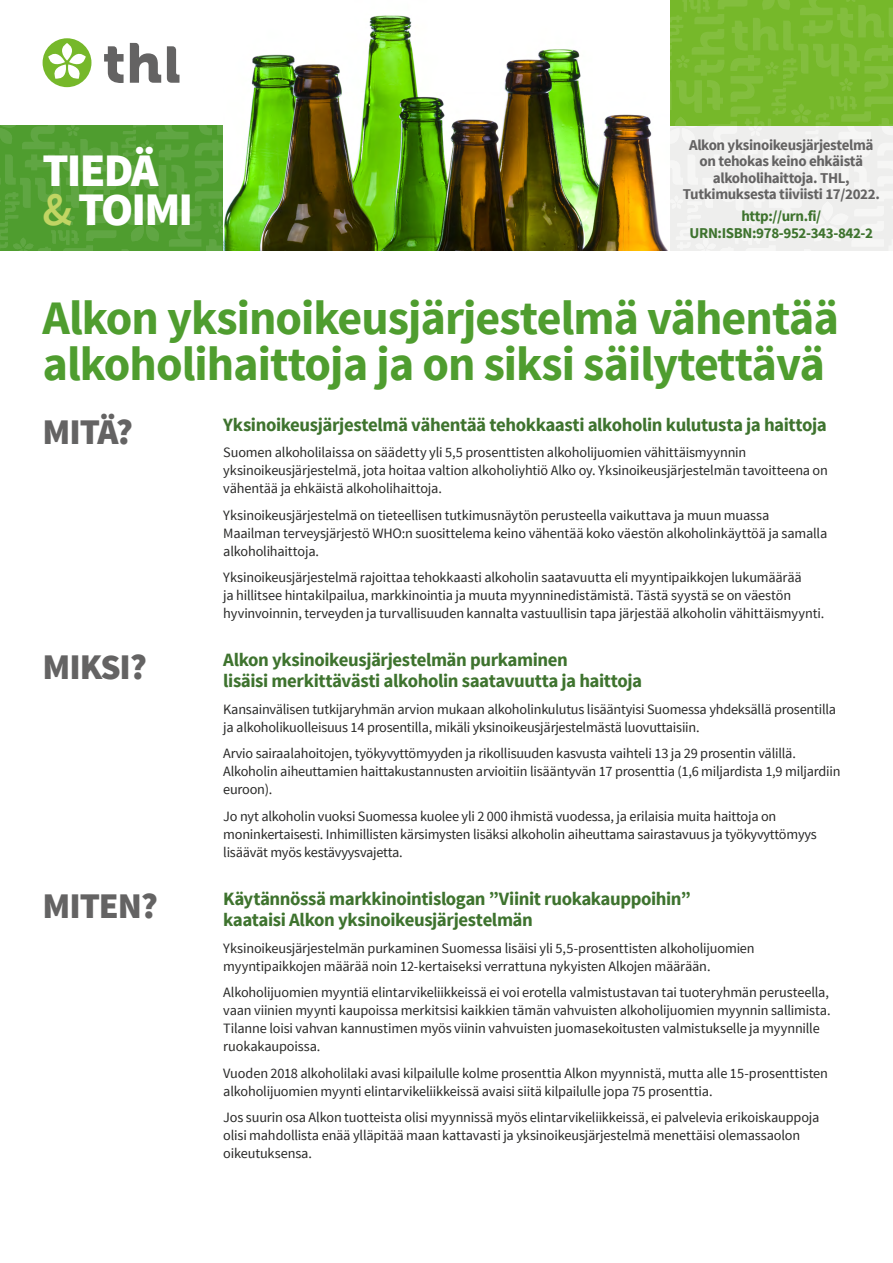
<style>
.page{position:relative;width:893px;height:1263px;background:#fff}
.page>*{position:absolute;margin:0;border:0;box-sizing:border-box;transform-origin:0 0}
.OTSIKKO_1_-_tummanvi{font:700 48px/46.5px "Source Sans Pro";letter-spacing:-.02em;color:#4f9d2f}
.t1{font:900 46.5px/39px "Source Sans Pro";letter-spacing:-.04em;color:#fff}
.KYSYMYS{font:900 36px "Source Sans Pro";letter-spacing:-.03em;color:#646363}
.OTSIKKO_2_-_tummanvi{font:700 18.75px/21px "Source Sans Pro";letter-spacing:-.02em;color:#3e732e}
.t2{font:700 15px/16.5px "Source Sans Pro";letter-spacing:-.025em;color:#646363;text-align:center}
.t3{font:700 15px/16.5px "Source Sans Pro";letter-spacing:-.025em;color:#3e732e;text-align:center}
.LEIPÄTEKSTI{font:14.25px/18px "Source Sans Pro";letter-spacing:-.015em;color:#282827}
.s1{font-weight:600;color:#c1d563}
</style>
<div class="page">
<svg style="left:104px;top:43px;width:75px;height:40px"></svg>
<div style="left:43px;top:38px;width:48px;height:49px;background:#76b82a;border-radius:50%"></div>
<svg style="left:48px;top:43px;width:38px;height:36px"></svg>
<svg style="left:0;top:125px;width:223px;height:126px;background:#55a036"></svg>
<svg style="left:670px;top:0;width:223px;height:251px"></svg>
<img style="left:223px;top:15px;width:445px;height:236px">
<h2 class="t1" style="left:43px;top:153px;width:152px">TIEDÄ <span class="s1">&amp;</span> TOIMI</h2>
<p class="t2" style="left:683px;top:137px;width:198px">Alkon yksinoikeusjärjestelmä on tehokas keino ehkäistä alkoholihaittoja. THL,<br>Tutkimuksesta tiiviisti 17/2022.</p>
<p class="t3" style="left:690px;top:209px;width:185px">http://urn.fi/<br>URN:ISBN:978-952-343-842-2</p>
<h1 class="OTSIKKO_1_-_tummanvi" style="left:43px;top:296px;width:798px">Alkon yksinoikeusjärjestelmä vähentää alkoholihaittoja ja on siksi säilytettävä</h1>
<p class="KYSYMYS" style="left:43px;top:408px;width:92px">MITÄ?</p>
<h2 class="OTSIKKO_2_-_tummanvi" style="left:223px;top:415px;width:605px">Yksinoikeusjärjestelmä vähentää tehokkaasti alkoholin kulutusta ja haittoja</h2>
<p class="LEIPÄTEKSTI" style="left:223px;top:444px;width:606px">Suomen alkoholilaissa on säädetty yli 5,5 prosenttisten alkoholijuomien vähittäismyynnin yksinoikeusjärjestelmä, jota hoitaa valtion alkoholiyhtiö Alko oy. Yksinoikeusjärjestelmän tavoitteena on vähentää ja ehkäistä alkoholihaittoja.</p>
<p class="LEIPÄTEKSTI" style="left:223px;top:506px;width:606px">Yksinoikeusjärjestelmä on tieteellisen tutkimusnäytön perusteella vaikuttava ja muun muassa<br>Maailman terveysjärjestö WHO:n suosittelema keino vähentää koko väestön alkoholinkäyttöä ja samalla alkoholihaittoja.</p>
<p class="LEIPÄTEKSTI" style="left:223px;top:569px;width:603px">Yksinoikeusjärjestelmä rajoittaa tehokkaasti alkoholin saatavuutta eli myyntipaikkojen lukumäärää<br>ja hillitsee hintakilpailua, markkinointia ja muuta myynninedistämistä. Tästä syystä se on väestön hyvinvoinnin, terveyden ja turvallisuuden kannalta vastuullisin tapa järjestää alkoholin vähittäismyynti.</p>
<p class="KYSYMYS" style="left:43px;top:644px;width:106px">MIKSI?</p>
<h2 class="OTSIKKO_2_-_tummanvi" style="left:223px;top:650px;width:420px">Alkon yksinoikeusjärjestelmän purkaminen<br>lisäisi merkittävästi alkoholin saatavuutta ja haittoja</h2>
<p class="LEIPÄTEKSTI" style="left:223px;top:700px;width:614px">Kansainvälisen tutkijaryhmän arvion mukaan alkoholinkulutus lisääntyisi Suomessa yhdeksällä prosentilla ja alkoholikuolleisuus 14 prosentilla, mikäli yksinoikeusjärjestelmästä luovuttaisiin.</p>
<p class="LEIPÄTEKSTI" style="left:223px;top:745px;width:619px">Arvio sairaalahoitojen, työkyvyttömyyden ja rikollisuuden kasvusta vaihteli 13 ja 29 prosentin välillä.<br>Alkoholin aiheuttamien haittakustannusten arvioitiin lisääntyvän 17 prosenttia (1,6 miljardista 1,9 miljardiin euroon).</p>
<p class="LEIPÄTEKSTI" style="left:223px;top:807px;width:595px">Jo nyt alkoholin vuoksi Suomessa kuolee yli 2 000 ihmistä vuodessa, ja erilaisia muita haittoja on moninkertaisesti. Inhimillisten kärsimysten lisäksi alkoholin aiheuttama sairastavuus ja työkyvyttömyys lisäävät myös kestävyysvajetta.</p>
<p class="KYSYMYS" style="left:43px;top:882px;width:117px">MITEN?</p>
<h2 class="OTSIKKO_2_-_tummanvi" style="left:223px;top:889px;width:469px">Käytännössä markkinointislogan ”Viinit ruokakauppoihin” kaataisi Alkon yksinoikeusjärjestelmän</h2>
<p class="LEIPÄTEKSTI" style="left:223px;top:939px;width:533px">Yksinoikeusjärjestelmän purkaminen Suomessa lisäisi yli 5,5-prosenttisten alkoholijuomien myyntipaikkojen määrää noin 12-kertaiseksi verrattuna nykyisten Alkojen määrään.</p>
<p class="LEIPÄTEKSTI" style="left:223px;top:983px;width:609px">Alkoholijuomien myyntiä elintarvikeliikkeissä ei voi erotella valmistustavan tai tuoteryhmän perusteella, vaan viinien myynti kaupoissa merkitsisi kaikkien tämän vahvuisten alkoholijuomien myynnin sallimista.<br>Tilanne loisi vahvan kannustimen myös viinin vahvuisten juomasekoitusten valmistukselle ja myynnille ruokakaupoissa.</p>
<p class="LEIPÄTEKSTI" style="left:223px;top:1064px;width:606px">Vuoden 2018 alkoholilaki avasi kilpailulle kolme prosenttia Alkon myynnistä, mutta alle 15-prosenttisten alkoholijuomien myynti elintarvikeliikkeissä avaisi siitä kilpailulle jopa 75 prosenttia.</p>
<p class="LEIPÄTEKSTI" style="left:223px;top:1108px;width:598px">Jos suurin osa Alkon tuotteista olisi myynnissä myös elintarvikeliikkeissä, ei palvelevia erikoiskauppoja olisi mahdollista enää ylläpitää maan kattavasti ja yksinoikeusjärjestelmä menettäisi olemassaolon oikeutuksensa.</p>
</div>
